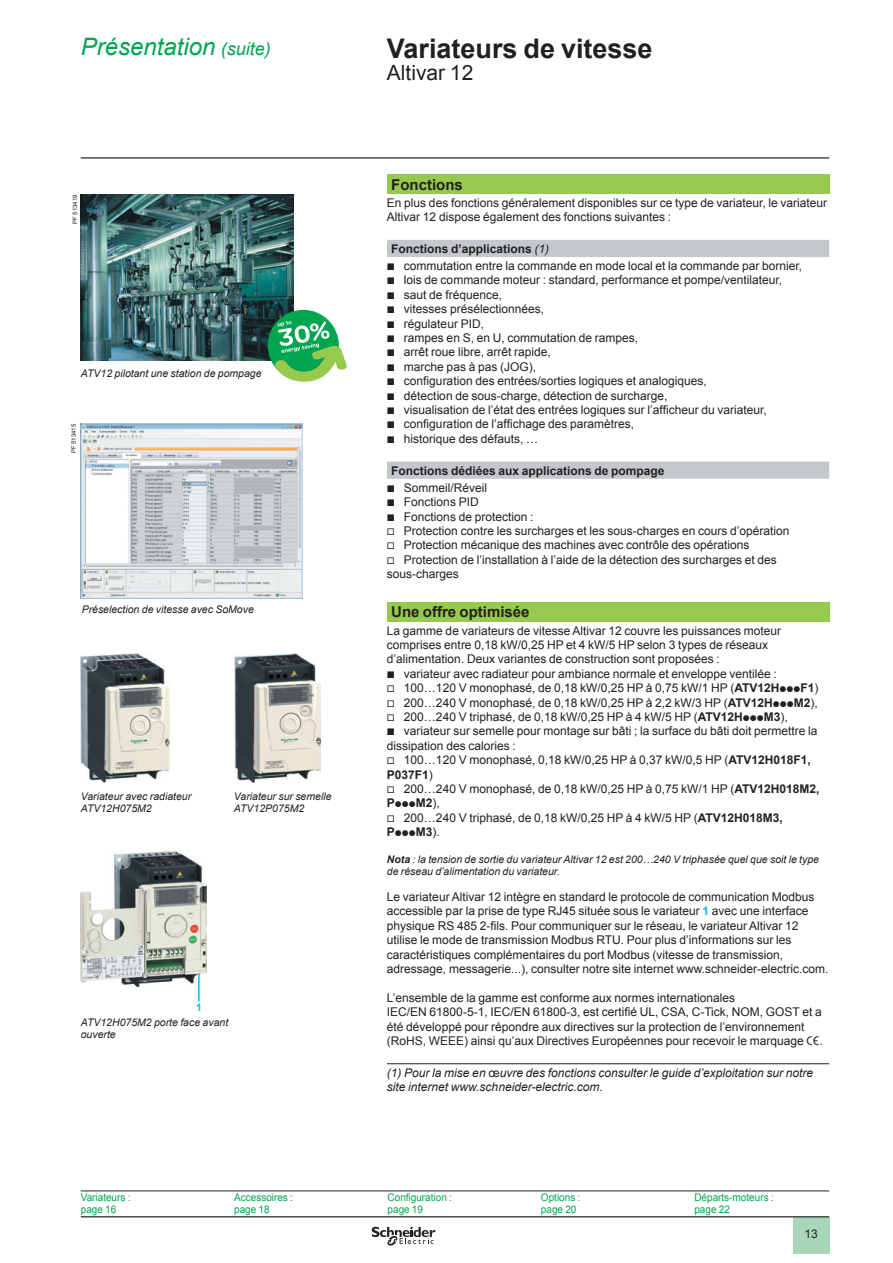
<style>
.page{position:relative;width:893px;height:1263px;background:#fff}
.page>*{position:absolute;margin:0;border:0;box-sizing:border-box;transform-origin:0 0}
._0_TitleLev1{font:700 27px "Arial";color:#231f20}
._0_Topic{font:italic 24px "Arial";color:#00a54f}
._0_TitleLev2{font:21px "Arial";color:#231f20}
._1_Section_3__10{font:700 15px "Arial";color:#231f20}
._1_Text__8{font:12px/14.4px "Arial";color:#231f20}
._1_List_Cube1__8{font:12px/14.4px "Arial";color:#231f20}
._1_List_Cube2__8{font:12px/14.4px "Arial";color:#231f20}
._1_Text__8-2{font:italic 12px/14.4px "Arial";color:#231f20}
._1_Section_4__8{font:700 12px "Arial";color:#231f20}
._1_Legend__7{font:italic 10.5px/12px "Arial";color:#231f20}
._1_Legend___Nota__7{font:italic 10.5px/12px "Arial";color:#231f20}
._0_SeePage{font:10.5px "Arial";color:#00a54f;scale:.95 1}
._1_Section_5__7{font:700 10.5px "Arial";color:#01bdf2}
.Picture_Number{font:6px "Arial";color:#231f20}
.s1{font-size:18px}
.s2{font-weight:400;font-style:italic}
.s3{font-family:"Graph Schneider"}
.s4{font-weight:700}
.s5{font-family:"Graph Schneider";font-weight:700}
.s6{font-weight:700;color:#01bdf2}
.s7{font-style:normal}
</style>
<div class="page">
<hr style="left:81px;top:157px;width:748px;height:2px;background:#231f20">
<div style="left:793px;top:1217px;width:36px;height:37px;background:#a7d7b8"></div>
<hr style="left:81px;top:1216px;width:748px;height:1px;background:#231f20">
<svg style="left:372px;top:1226px;width:63px;height:20px"></svg>
<div style="left:387px;top:174px;width:442px;height:20px;background:#96ca4e"></div>
<svg style="left:387px;top:240px;width:442px;height:239px"></svg>
<div style="left:387px;top:602px;width:442px;height:20px;background:#96ca4e"></div>
<hr style="left:387px;top:1063px;width:442px;height:1px;background:#231f20">
<hr style="left:81px;top:1191px;width:153px;height:1px;background:#231f20">
<hr style="left:234px;top:1191px;width:154px;height:1px;background:#231f20">
<hr style="left:388px;top:1191px;width:153px;height:1px;background:#231f20">
<hr style="left:541px;top:1191px;width:153px;height:1px;background:#231f20">
<hr style="left:694px;top:1191px;width:135px;height:1px;background:#231f20">
<img style="left:80px;top:850px;width:127px;height:137px">
<hr style="left:198px;top:975px;width:2px;height:26px;background:#01bdf2">
<img style="left:81px;top:653px;width:89px;height:129px">
<img style="left:234px;top:653px;width:87px;height:129px">
<img style="left:81px;top:194px;width:213px;height:166px">
<div style="left:268px;top:310px;width:71px;height:71px;background:#00a54f;border-radius:50%"></div>
<svg style="left:274px;top:321px;width:73px;height:61px"></svg>
<img style="left:81px;top:424px;width:222px;height:174px">
<p class="_0_Topic" style="left:81px;top:31px;width:192px">Présentation <span class="s1">(suite)</span></p>
<p class="_0_TitleLev1" style="left:387px;top:30px;width:267px">Variateurs de vitesse</p>
<p class="_0_TitleLev2" style="left:387px;top:59px;width:88px">Altivar 12</p>
<p class="Picture_Number" style="left:71px;top:224px;width:31px;rotate:-90deg">PF 513419</p>
<p class="_1_Legend__7" style="left:81px;top:367px;width:182px">ATV12 pilotant une station de pompage</p>
<p class="Picture_Number" style="left:70px;top:453px;width:31px;rotate:-90deg">PF 513415</p>
<p class="_1_Legend__7" style="left:82px;top:603px;width:174px">Préselection de vitesse avec SoMove</p>
<p class="_1_Legend__7" style="left:81px;top:790px;width:112px">Variateur avec radiateur<br>ATV12H075M2</p>
<p class="_1_Legend__7" style="left:234px;top:790px;width:99px">Variateur sur semelle<br>ATV12P075M2</p>
<p class="_1_Section_5__7" style="left:196px;top:1000px;width:7px">1</p>
<p class="_1_Legend__7" style="left:81px;top:1016px;width:149px">ATV12H075M2 porte face avant ouverte</p>
<p class="_0_SeePage" style="left:81px;top:1190px;width:54px">Variateurs :</p>
<p class="_0_SeePage" style="left:81px;top:1202px;width:39px">page 16</p>
<p class="_0_SeePage" style="left:234px;top:1190px;width:63px">Accessoires :</p>
<p class="_0_SeePage" style="left:234px;top:1202px;width:39px">page 18</p>
<p class="_1_Section_3__10" style="left:391px;top:174px;width:73px">Fonctions</p>
<p class="_1_Text__8" style="left:387px;top:195px;width:442px">En plus des fonctions généralement disponibles sur ce type de variateur, le variateur<br>Altivar 12 dispose également des fonctions suivantes :</p>
<p class="_1_Section_4__8" style="left:391px;top:241px;width:160px">Fonctions d’applications <span class="s2">(1)</span></p>
<p class="_1_List_Cube1__8" style="left:387px;top:259px;width:417px"><span class="s3">b</span> commutation entre la commande en mode local et la commande par bornier,</p>
<p class="_1_List_Cube1__8" style="left:387px;top:273px;width:397px"><span class="s3">b</span> lois de commande moteur : standard, performance et pompe/ventilateur,</p>
<p class="_1_List_Cube1__8" style="left:387px;top:288px;width:117px"><span class="s3">b</span> saut de fréquence,</p>
<p class="_1_List_Cube1__8" style="left:387px;top:302px;width:159px"><span class="s3">b</span> vitesses présélectionnées,</p>
<p class="_1_List_Cube1__8" style="left:387px;top:316px;width:99px"><span class="s3">b</span> régulateur PID,</p>
<p class="_1_List_Cube1__8" style="left:387px;top:331px;width:253px"><span class="s3">b</span> rampes en S, en U, commutation de rampes,</p>
<p class="_1_List_Cube1__8" style="left:387px;top:345px;width:165px"><span class="s3">b</span> arrêt roue libre, arrêt rapide,</p>
<p class="_1_List_Cube1__8" style="left:387px;top:360px;width:151px"><span class="s3">b</span> marche pas à pas (JOG),</p>
<p class="_1_List_Cube1__8" style="left:387px;top:374px;width:321px"><span class="s3">b</span> configuration des entrées/sorties logiques et analogiques,</p>
<p class="_1_List_Cube1__8" style="left:387px;top:388px;width:282px"><span class="s3">b</span> détection de sous-charge, détection de surcharge,</p>
<p class="_1_List_Cube1__8" style="left:387px;top:403px;width:381px"><span class="s3">b</span> visualisation de l’état des entrées logiques sur l’afficheur du variateur,</p>
<p class="_1_List_Cube1__8" style="left:387px;top:417px;width:249px"><span class="s3">b</span> configuration de l’affichage des paramètres,</p>
<p class="_1_List_Cube1__8" style="left:387px;top:432px;width:153px"><span class="s3">b</span> historique des défauts, …</p>
<p class="_1_Section_4__8" style="left:391px;top:462px;width:275px">Fonctions dédiées aux applications de pompage</p>
<p class="_1_List_Cube1__8" style="left:387px;top:480px;width:102px"><span class="s3">b</span> Sommeil/Réveil</p>
<p class="_1_List_Cube1__8" style="left:387px;top:495px;width:93px"><span class="s3">b</span> Fonctions PID</p>
<p class="_1_List_Cube1__8" style="left:387px;top:509px;width:148px"><span class="s3">b</span> Fonctions de protection :</p>
<p class="_1_List_Cube2__8" style="left:387px;top:524px;width:404px"><span class="s3">v</span> Protection contre les surcharges et les sous-charges en cours d’opération</p>
<p class="_1_List_Cube2__8" style="left:387px;top:538px;width:364px"><span class="s3">v</span> Protection mécanique des machines avec contrôle des opérations</p>
<p class="_1_List_Cube2__8" style="left:387px;top:552px;width:391px"><span class="s3">v</span> Protection de l’installation à l’aide de la détection des surcharges et des sous-charges</p>
<p class="_1_Section_3__10" style="left:391px;top:602px;width:140px">Une offre optimisée</p>
<p class="_1_Text__8" style="left:387px;top:623px;width:396px">La gamme de variateurs de vitesse Altivar 12 couvre les puissances moteur comprises entre 0,18 kW/0,25 HP et 4 kW/5 HP selon 3 types de réseaux d’alimentation. Deux variantes de construction sont proposées :</p>
<p class="_1_List_Cube1__8" style="left:387px;top:666px;width:391px"><span class="s3">b</span> variateur avec radiateur pour ambiance normale et enveloppe ventilée :</p>
<p class="_1_List_Cube2__8" style="left:387px;top:681px;width:433px"><span class="s3">v</span> 100…120 V monophasé, de 0,18 kW/0,25 HP à 0,75 kW/1 HP (<span class="s4">ATV12H</span><span class="s5">ppp</span><span class="s4">F1</span>)</p>
<p class="_1_List_Cube2__8" style="left:387px;top:695px;width:432px"><span class="s3">v</span> 200…240 V monophasé, de 0,18 kW/0,25 HP à 2,2 kW/3 HP (<span class="s4">ATV12H</span><span class="s5">ppp</span><span class="s4">M2</span>),</p>
<p class="_1_List_Cube2__8" style="left:387px;top:710px;width:402px"><span class="s3">v</span> 200…240 V triphasé, de 0,18 kW/0,25 HP à 4 kW/5 HP (<span class="s4">ATV12H</span><span class="s5">ppp</span><span class="s4">M3</span>),</p>
<p class="_1_List_Cube1__8" style="left:387px;top:724px;width:432px"><span class="s3">b</span> variateur sur semelle pour montage sur bâti ; la surface du bâti doit permettre la dissipation des calories :</p>
<p class="_1_List_Cube2__8" style="left:387px;top:753px;width:425px"><span class="s3">v</span> 100…120 V monophasé, 0,18 kW/0,25 HP à 0,37 kW/0,5 HP (<span class="s4">ATV12H018F1,<br>P037F1</span>)</p>
<p class="_1_List_Cube2__8" style="left:387px;top:782px;width:434px"><span class="s3">v</span> 200…240 V monophasé, de 0,18 kW/0,25 HP à 0,75 kW/1 HP (<span class="s4">ATV12H018M2,<br>P</span><span class="s5">ppp</span><span class="s4">M2</span>),</p>
<p class="_1_List_Cube2__8" style="left:387px;top:810px;width:397px"><span class="s3">v</span> 200…240 V triphasé, de 0,18 kW/0,25 HP à 4 kW/5 HP (<span class="s4">ATV12H018M3,<br>P</span><span class="s5">ppp</span><span class="s4">M3</span>).</p>
<p class="_1_Legend___Nota__7" style="left:387px;top:853px;width:434px"><span class="s4">Nota</span> : la tension de sortie du variateur Altivar 12 est 200…240 V triphasée quel que soit le type de réseau d’alimentation du variateur.</p>
<p class="_1_Text__8" style="left:387px;top:890px;width:441px">Le variateur Altivar 12 intègre en standard le protocole de communication Modbus accessible par la prise de type RJ45 située sous le variateur <span class="s6">1</span> avec une interface physique RS 485 2-fils. Pour communiquer sur le réseau, le variateur Altivar 12 utilise le mode de transmission Modbus RTU. Pour plus d’informations sur les caractéristiques complémentaires du port Modbus (vitesse de transmission, adressage, messagerie... ), consulter notre site internet www.schneider-electric. com.</p>
<p class="_1_Text__8" style="left:387px;top:990px;width:436px">L’ensemble de la gamme est conforme aux normes internationales<br>IEC/EN 61800-5-1, IEC/EN 61800-3, est certifié UL, CSA, C-Tick, NOM, GOST et a été développé pour répondre aux directives sur la protection de l’environnement (RoHS, WEEE) ainsi qu’aux Directives Européennes pour recevoir le marquage <span class="s3">e</span>.</p>
<p class="_1_Text__8-2" style="left:387px;top:1065px;width:428px">(1) Pour la mise en <span class="s7">œ</span>uvre des fonctions consulter le guide d’exploitation sur notre site internet www.schneider-electric.com<span class="s7">.</span></p>
<p class="_0_SeePage" style="left:388px;top:1190px;width:69px">Configuration :</p>
<p class="_0_SeePage" style="left:388px;top:1202px;width:39px">page 19</p>
<p class="_0_SeePage" style="left:541px;top:1190px;width:43px">Options :</p>
<p class="_0_SeePage" style="left:541px;top:1202px;width:39px">page 20</p>
<p class="_0_SeePage" style="left:694px;top:1190px;width:85px">Départs-moteurs :</p>
<p class="_0_SeePage" style="left:694px;top:1202px;width:39px">page 22</p>
<p class="_1_Text__8" style="left:804px;top:1227px;width:15px">13</p>
</div>
